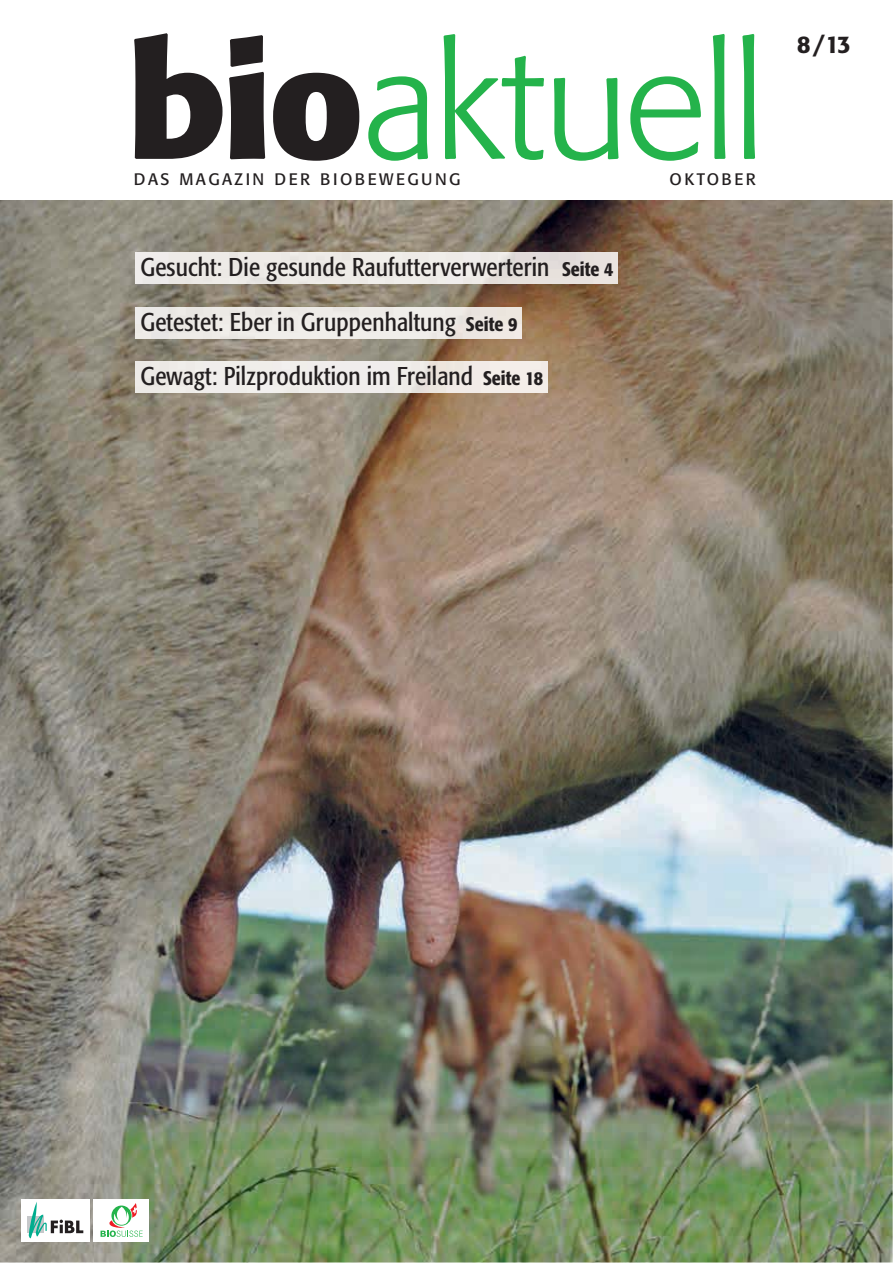
<style>
.page{position:relative;width:893px;height:1263px;background:#fff}
.page>*{position:absolute;margin:0;border:0;box-sizing:border-box;transform-origin:0 0}
.t1{font:300 157.5px "Formata BQ";letter-spacing:-.02em;color:#24b34b}
.t2{font:condensed 25.5px/54.8px "Formata BQ";letter-spacing:.005em;color:#231f20}
.t3{font:500 24px "Formata BQ";color:#231f20}
.t4{font:16.5px "Formata BQ";letter-spacing:.15em;color:#231f20}
.s1{font-weight:700;color:#231f20}
.s2{font-weight:500;font-size:19.5px}
</style>
<div class="page">
<img style="left:0;top:200px;width:893px;height:1063px">
<div style="left:21px;top:1199px;width:68px;height:42px;background:#fff"></div>
<div style="left:27px;top:1217px;width:17px;height:16px;background:#c6c8ca"></div>
<svg style="left:29px;top:1202px;width:54px;height:37px"></svg>
<div style="left:94px;top:1199px;width:55px;height:42px;background:#fff"></div>
<svg style="left:101px;top:1203px;width:42px;height:34px"></svg>
<img style="left:135px;top:252px;width:482px;height:31px">
<div style="left:135px;top:308px;width:386px;height:30px;background:#eeebe7"></div>
<img style="left:135px;top:362px;width:412px;height:31px">
<h1 class="t1" style="left:127px;top:11px;width:640px"><span class="s1">bio</span>aktuell</h1>
<p class="t4" style="left:134px;top:172px;width:328px">DAS MAGAZIN DER BIOBEWEGUNG</p>
<p class="t4" style="left:669px;top:172px;width:88px">OKTOBER</p>
<p class="t2" style="left:140px;top:241px;width:475px">Gesucht: Die gesunde Raufutterverwerterin <span class="s2">Seite 4<br></span>Getestet: Eber in Gruppenhaltung <span class="s2">Seite 9<br></span>Gewagt: Pilzproduktion im Freiland <span class="s2">Seite 18</span></p>
<p class="t3" style="left:797px;top:33px;width:56px">8/13</p>
</div>
